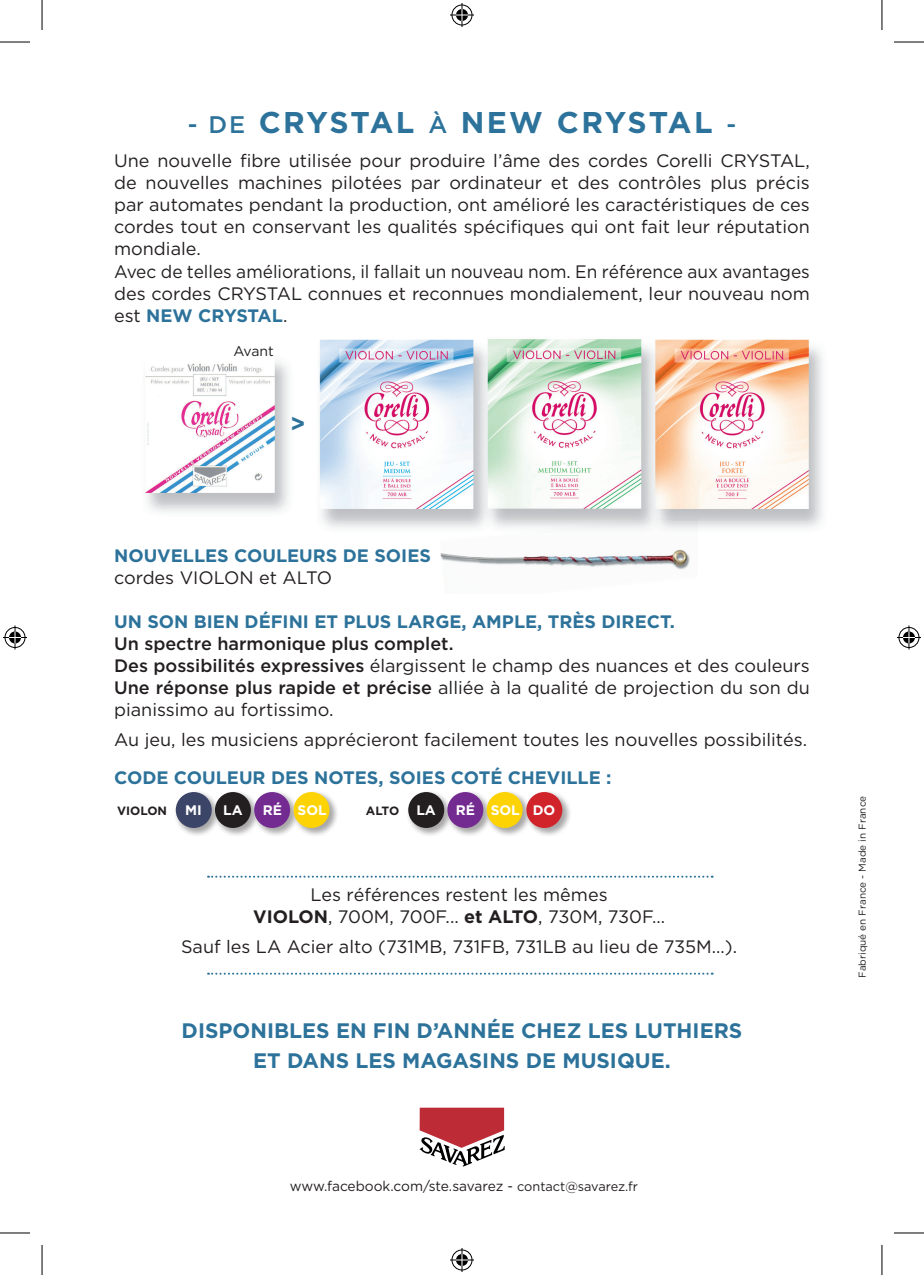
<style>
.page{position:relative;width:924px;height:1275px;background:#fff}
.page>*{position:absolute;margin:0;border:0;box-sizing:border-box;transform-origin:0 0}
.t1{font:700 30px "Gotham";letter-spacing:.065em;color:#2c729a}
.t2{font:700 24px "Gotham";color:#2c729a}
.t3{font:700 21px/30.2px "Gotham";color:#2c729a;text-align:center}
.t4{font:18px/22px "Gotham";color:#231f20}
.t5{font:700 18px "Gotham";color:#2c729a}
.t6{font:14px "Gotham";letter-spacing:-.01em;color:#231f20}
.t7{font:700 13.8px "Gotham";color:#fff}
.t8{font:700 12px "Gotham";color:#231f20}
.t9{font:10px "Gotham";color:#231f20}
.s1{font-weight:500;font-size:24px}
.s2{font-weight:700;color:#2c729a}
.s3{font-weight:500}
.s4{font-size:13.8px;color:#fff}
.s5{font-weight:700}
.s6{font-size:13px}
</style>
<div class="page">
<img style="left:145px;top:339px;width:678px;height:191px">
<svg style="left:419px;top:1107px;width:85px;height:59px"></svg>
<div style="left:174px;top:790px;width:165px;height:48px;background:#231f20;opacity:.4"></div>
<div style="left:176px;top:792px;width:36px;height:36px;background:#3b4567;border-radius:50%"></div>
<div style="left:215px;top:792px;width:36px;height:36px;background:#231f20;border-radius:50%"></div>
<div style="left:254px;top:792px;width:36px;height:36px;background:#742b91;border-radius:50%"></div>
<div style="left:293px;top:792px;width:36px;height:36px;background:#fed304;border-radius:50%"></div>
<div style="left:406px;top:790px;width:166px;height:48px;background:#231f20;opacity:.4"></div>
<div style="left:526px;top:792px;width:36px;height:36px;background:#d1232a;border-radius:50%"></div>
<div style="left:408px;top:792px;width:36px;height:36px;background:#231f20;border-radius:50%"></div>
<div style="left:447px;top:792px;width:36px;height:36px;background:#742b91;border-radius:50%"></div>
<div style="left:486px;top:792px;width:36px;height:36px;background:#fed304;border-radius:50%"></div>
<img style="left:433px;top:518px;width:264px;height:52px">
<svg style="left:208px;top:875px;width:504px;height:2px"></svg>
<svg style="left:208px;top:972px;width:504px;height:2px"></svg>
<hr style="left:0;top:42px;width:30px;height:1px;background:#000">
<hr style="left:893px;top:42px;width:30px;height:1px;background:#000">
<hr style="left:0;top:1232px;width:30px;height:1px;background:#000">
<hr style="left:893px;top:1232px;width:30px;height:1px;background:#000">
<hr style="left:42px;top:0;width:1px;height:30px;background:#000">
<hr style="left:42px;top:1245px;width:1px;height:30px;background:#000">
<hr style="left:881px;top:0;width:1px;height:30px;background:#000">
<hr style="left:881px;top:1245px;width:1px;height:30px;background:#000">
<svg style="left:450px;top:3px;width:24px;height:24px"></svg>
<svg style="left:450px;top:1248px;width:24px;height:24px"></svg>
<svg style="left:3px;top:625px;width:24px;height:24px"></svg>
<svg style="left:897px;top:625px;width:23px;height:24px"></svg>
<h1 class="t1" style="left:188px;top:105px;width:549px"><span class="s1">- DE</span> CRYSTAL <span class="s1">À</span> NEW CRYSTAL <span class="s1">-</span></h1>
<p class="t4" style="left:114px;top:150px;width:697px">Une nouvelle fibre utilisée pour produire l’âme des cordes Corelli CRYSTAL, de nouvelles machines pilotées par ordinateur et des contrôles plus précis par automates pendant la production, ont amélioré les caractéristiques de ces cordes tout en conservant les qualités spécifiques qui ont fait leur réputation mondiale.<br>Avec de telles améliorations, il fallait un nouveau nom. En référence aux avantages des cordes CRYSTAL connues et reconnues mondialement, leur nouveau nom est <span class="s2">NEW CRYSTAL</span>.</p>
<p class="t6" style="left:233px;top:343px;width:42px">Avant</p>
<h2 class="t2" style="left:290px;top:409px;width:17px">&gt;</h2>
<p class="t5" style="left:114px;top:545px;width:318px">NOUVELLES COULEURS DE SOIES</p>
<p class="t4" style="left:114px;top:566px;width:219px">cordes VIOLON et ALTO</p>
<p class="t5" style="left:114px;top:611px;width:562px">UN SON BIEN DÉFINI ET PLUS LARGE, AMPLE, TRÈS DIRECT.</p>
<p class="t4" style="left:114px;top:632px;width:697px"><span class="s3">Un spectre harmonique plus complet.<br>Des possibilités expressives</span> élargissent le champ des nuances et des couleurs <span class="s3">Une réponse plus rapide et précise</span> alliée à la qualité de projection du son du pianissimo au fortissimo.</p>
<p class="t4" style="left:114px;top:728px;width:694px">Au jeu, les musiciens apprécieront facilement toutes les nouvelles possibilités.</p>
<p class="t5" style="left:114px;top:767px;width:498px">CODE COULEUR DES NOTES, SOIES COTÉ CHEVILLE :</p>
<p class="t8" style="left:117px;top:803px;width:51px">VIOLON</p>
<p class="t7" style="left:185px;top:802px;width:18px">MI</p>
<p class="t7" style="left:223px;top:802px;width:21px">LA</p>
<p class="t7" style="left:262px;top:802px;width:65px">RÉ SOL</p>
<p class="t8" style="left:366px;top:803px;width:71px">ALTO <span class="s4">LA</span></p>
<p class="t7" style="left:455px;top:802px;width:101px">RÉ SOL DO</p>
<p class="t4" style="left:253px;top:883px;width:413px;text-align:center">Les références restent les mêmes<br><span class="s5">VIOLON</span>, 700M, 700F... <span class="s5">et ALTO</span>, 730M, 730F…</p>
<p class="t4" style="left:181px;top:935px;width:557px">Sauf les LA Acier alto (731MB, 731FB, 731LB au lieu de 735M…).</p>
<p class="t3" style="left:181px;top:1014px;width:562px">DISPONIBLES EN FIN D’ANNÉE CHEZ LES LUTHIERS<br>ET DANS LES MAGASINS DE MUSIQUE.</p>
<p class="t6" style="left:290px;top:1178px;width:349px">www.facebook.com/ste.savarez - <span class="s6">contact@savarez.fr</span></p>
<p class="t9" style="left:856px;top:977px;width:183px;rotate:-90deg">Fabriqué en France - Made in France</p>
</div>
